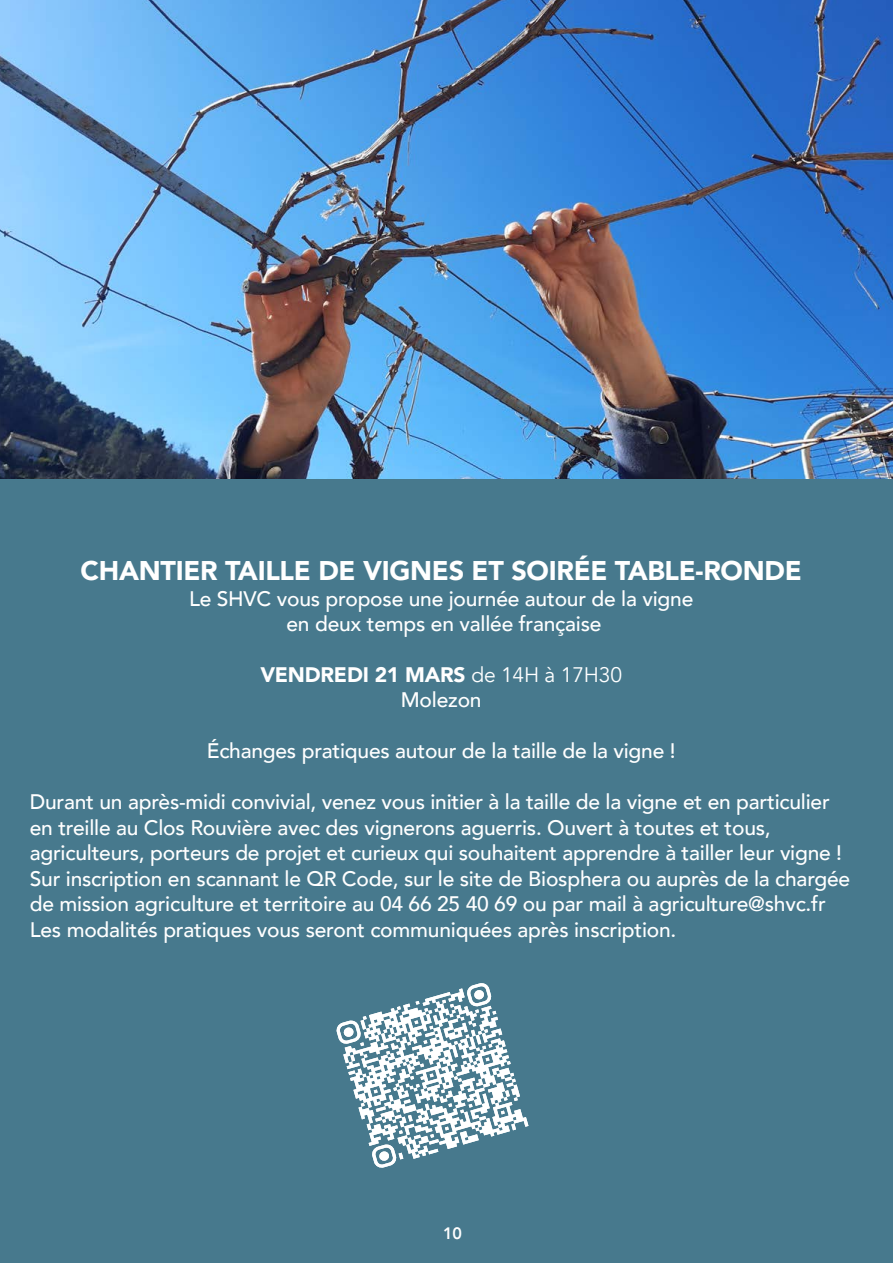
<style>
.page{position:relative;width:893px;height:1263px;background:#fff}
.page>*{position:absolute;margin:0;border:0;box-sizing:border-box;transform-origin:0 0}
.t1{font:900 27px "Avenir";letter-spacing:-.01em;color:#fff}
.t2{font:500 21px/25.5px "Avenir";letter-spacing:-.01em;color:#fff;text-align:center}
.t3{font:900 21px/25.2px "Avenir";letter-spacing:-.01em;color:#fff;text-align:center}
.t4{font:800 16.5px "Avenir";color:#fff}
.s1{font-weight:400}
.s2{font-weight:500}
</style>
<div class="page">
<div style="left:0;top:478px;width:893px;height:785px;background:#47798d"></div>
<img style="left:0;top:0;width:893px;height:478px">
<svg style="left:335px;top:981px;width:193px;height:188px"></svg>
<p class="t1" style="left:81px;top:548px;width:723px">CHANTIER TAILLE DE VIGNES ET SOIRÉE TABLE-RONDE</p>
<p class="t2" style="left:189px;top:584px;width:506px">Le SHVC vous propose une journée autour de la vigne en deux temps en vallée française</p>
<p class="t3" style="left:260px;top:661px;width:363px">VENDREDI 21 MARS <span class="s1">de 14H à 17H30<br></span><span class="s2">Molezon</span></p>
<p class="t2" style="left:207px;top:737px;width:470px">Échanges pratiques autour de la taille de la vigne !</p>
<p class="t2" style="left:30px;top:788px;width:822px;text-align:left">Durant un après-midi convivial, venez vous initier à la taille de la vigne et en particulier en treille au Clos Rouvière avec des vignerons aguerris. Ouvert à toutes et tous, agriculteurs, porteurs de projet et curieux qui souhaitent apprendre à tailler leur vigne !<br>Sur inscription en scannant le QR Code, sur le site de Biosphera ou auprès de la chargée de mission agriculture et territoire au 04 66 25 40 69 ou par mail à agriculture@shvc.fr Les modalités pratiques vous seront communiquées après inscription.</p>
<p class="t4" style="left:443px;top:1220px;width:21px">10</p>
</div>
